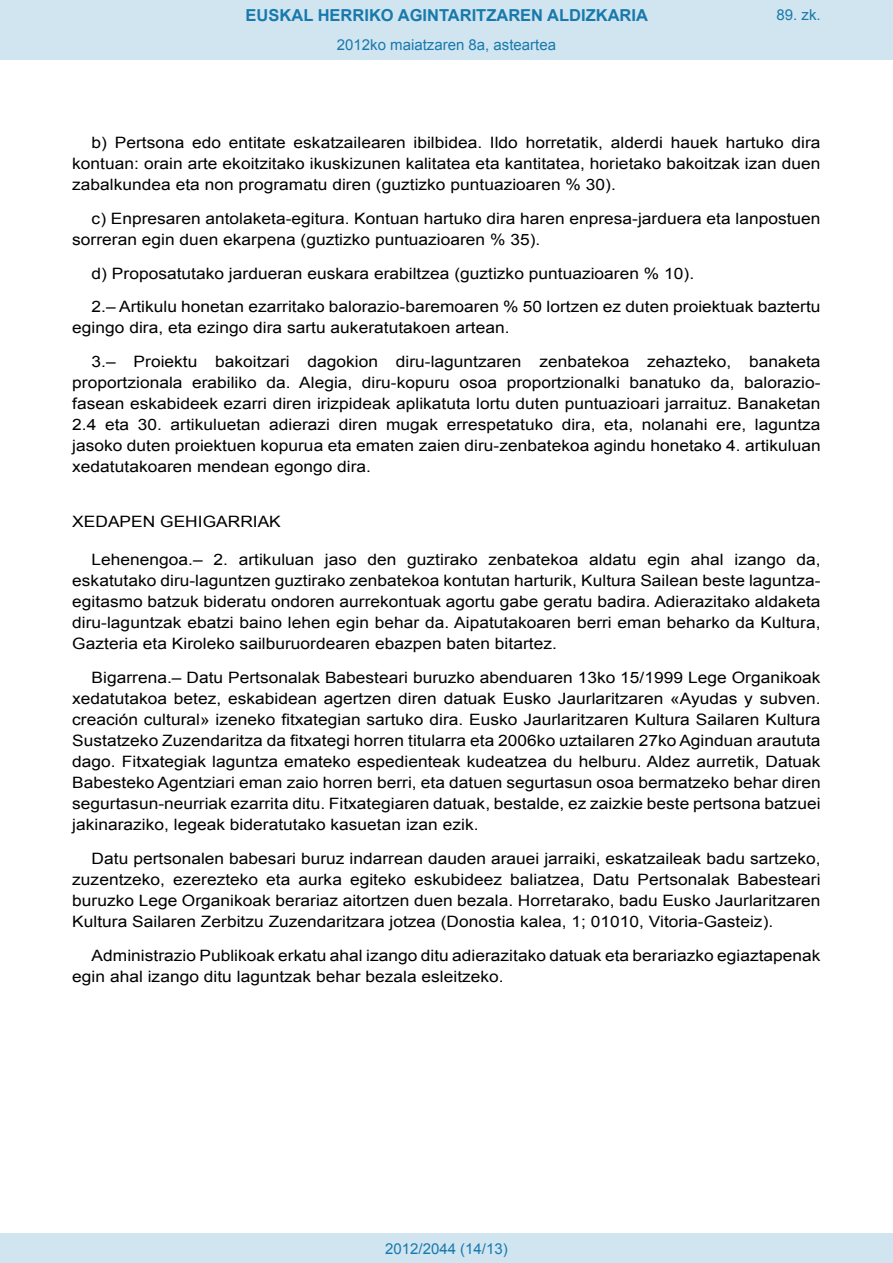
<style>
.page{position:relative;width:893px;height:1263px;background:#fff}
.page>*{position:absolute;margin:0;border:0;box-sizing:border-box;transform-origin:0 0}
.t1{font:700 16.5px "Arial";color:#1879ad}
.BOPVDetalle{font:15.6px/21px "Arial";color:#000;text-align:justify;scale:1.11 1}
.BOPVDisposicion{font:15.6px "Arial";color:#000;scale:1.11 1}
.Paginacion_Centro{font:15px "Arial";color:#1879ad}
</style>
<div class="page">
<div style="left:0;top:0;width:893px;height:60px;background:#d0e5f0"></div>
<div style="left:0;top:1233px;width:893px;height:30px;background:#d0e5f0"></div>
<p class="t1" style="left:246px;top:4px;width:404px">EUSKAL HERRIKO AGINTARITZAREN ALDIZKARIA</p>
<p class="Paginacion_Centro" style="left:337px;top:35px;width:221px">2012ko maiatzaren 8a, asteartea</p>
<p class="Paginacion_Centro" style="left:776px;top:5px;width:46px">89. zk.</p>
<p class="BOPVDetalle" style="left:72px;top:132px;width:676px;text-indent:19px">b) Pertsona edo entitate eskatzailearen ibilbidea. Ildo horretatik, alderdi hauek hartuko dira kontuan: orain arte ekoitzitako ikuskizunen kalitatea eta kantitatea, horietako bakoitzak izan duen zabalkundea eta non programatu diren (guztizko puntuazioaren % 30).</p>
<p class="BOPVDetalle" style="left:72px;top:208px;width:676px;text-indent:19px">c) Enpresaren antolaketa-egitura. Kontuan hartuko dira haren enpresa-jarduera eta lanpostuen sorreran egin duen ekarpena (guztizko puntuazioaren % 35).</p>
<p class="BOPVDetalle" style="left:92px;top:263px;width:544px">d) Proposatutako jardueran euskara erabiltzea (guztizko puntuazioaren % 10).</p>
<p class="BOPVDetalle" style="left:72px;top:297px;width:676px;text-indent:19px">2.– Artikulu honetan ezarritako balorazio-baremoaren % 50 lortzen ez duten proiektuak baztertu egingo dira, eta ezingo dira sartu aukeratutakoen artean.</p>
<p class="BOPVDetalle" style="left:72px;top:351px;width:676px;text-indent:19px">3.– Proiektu bakoitzari dagokion diru-laguntzaren zenbatekoa zehazteko, banaketa proportzionala erabiliko da. Alegia, diru-kopuru osoa proportzionalki banatuko da, balorazio&shy;fasean eskabideek ezarri diren irizpideak aplikatuta lortu duten puntuazioari jarraituz. Banaketan 2.4 eta 30. artikuluetan adierazi diren mugak errespetatuko dira, eta, nolanahi ere, laguntza jasoko duten proiektuen kopurua eta ematen zaien diru-zenbatekoa agindu honetako 4. artikuluan xedatutakoaren mendean egongo dira.</p>
<p class="BOPVDisposicion" style="left:72px;top:511px;width:189px">XEDAPEN GEHIGARRIAK</p>
<p class="BOPVDetalle" style="left:72px;top:549px;width:676px;text-indent:19px">Lehenengoa.– 2. artikuluan jaso den guztirako zenbatekoa aldatu egin ahal izango da, eskatutako diru-laguntzen guztirako zenbatekoa kontutan harturik, Kultura Sailean beste laguntza&shy;egitasmo batzuk bideratu ondoren aurrekontuak agortu gabe geratu badira. Adierazitako aldaketa diru-laguntzak ebatzi baino lehen egin behar da. Aipatutakoaren berri eman beharko da Kultura, Gazteria eta Kiroleko sailburuordearen ebazpen baten bitartez.</p>
<p class="BOPVDetalle" style="left:72px;top:667px;width:676px;text-indent:19px">Bigarrena.– Datu Pertsonalak Babesteari buruzko abenduaren 13ko 15/1999 Lege Organikoak xedatutakoa betez, eskabidean agertzen diren datuak Eusko Jaurlaritzaren «Ayudas y subven. creación cultural» izeneko fitxategian sartuko dira. Eusko Jaurlaritzaren Kultura Sailaren Kultura Sustatzeko Zuzendaritza da fitxategi horren titularra eta 2006ko uztailaren 27ko Aginduan araututa dago. Fitxategiak laguntza emateko espedienteak kudeatzea du helburu. Aldez aurretik, Datuak Babesteko Agentziari eman zaio horren berri, eta datuen segurtasun osoa bermatzeko behar diren segurtasun-neurriak ezarrita ditu. Fitxategiaren datuak, bestalde, ez zaizkie beste pertsona batzuei jakinaraziko, legeak bideratutako kasuetan izan ezik.</p>
<p class="BOPVDetalle" style="left:72px;top:848px;width:676px;text-indent:19px">Datu pertsonalen babesari buruz indarrean dauden arauei jarraiki, eskatzaileak badu sartzeko, zuzentzeko, ezerezteko eta aurka egiteko eskubideez baliatzea, Datu Pertsonalak Babesteari buruzko Lege Organikoak berariaz aitortzen duen bezala. Horretarako, badu Eusko Jaurlaritzaren Kultura Sailaren Zerbitzu Zuzendaritzara jotzea (Donostia kalea, 1; 01010, Vitoria-Gasteiz).</p>
<p class="BOPVDetalle" style="left:72px;top:945px;width:676px;text-indent:19px">Administrazio Publikoak erkatu ahal izango ditu adierazitako datuak eta berariazko egiaztapenak egin ahal izango ditu laguntzak behar bezala esleitzeko.</p>
<p class="Paginacion_Centro" style="left:385px;top:1238px;width:124px">2012/2044 (14/13)</p>
</div>
